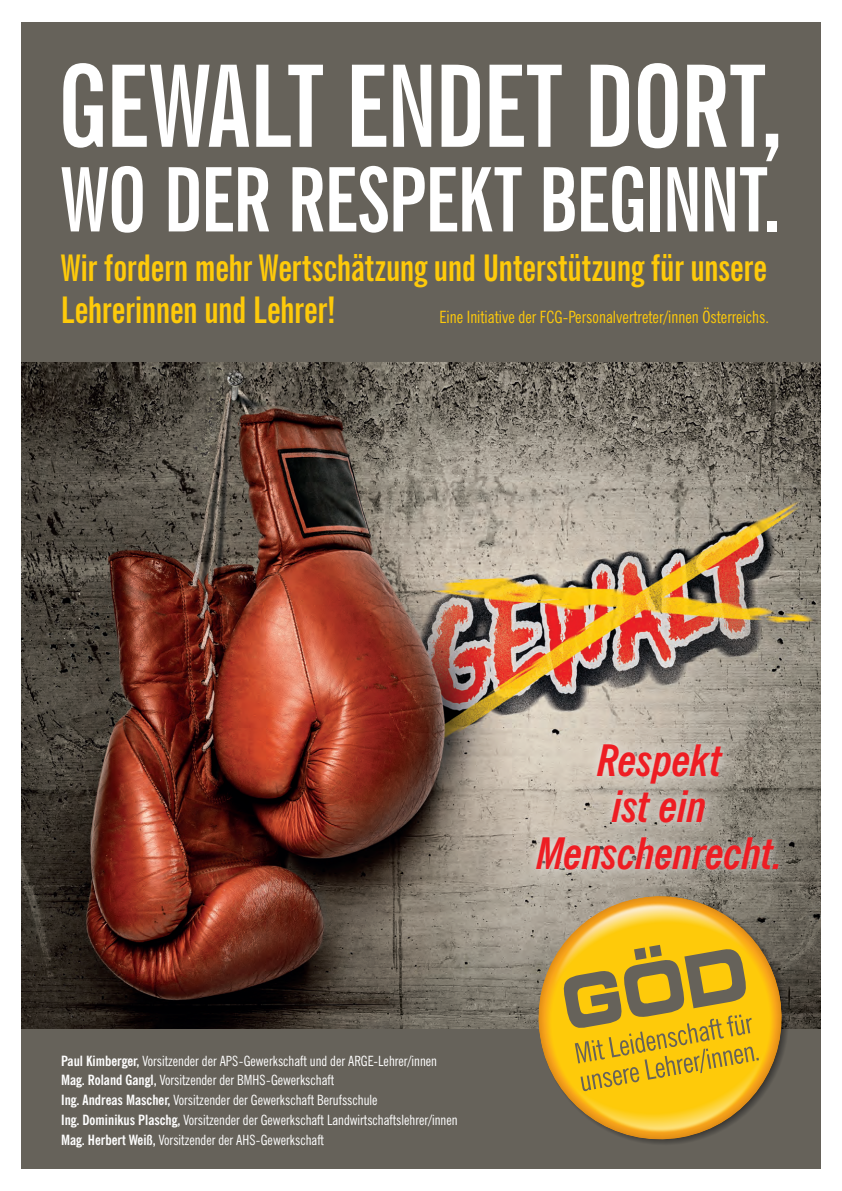
<style>
.page{position:relative;width:842px;height:1191px;background:#fff}
.page>*{position:absolute;margin:0;border:0;box-sizing:border-box;transform-origin:0 0}
.t1{font:700 extra-condensed 113.5px "News Gothic BT";letter-spacing:-.025em;color:#fff}
.t2{font:700 extra-condensed 88.8px "News Gothic BT";letter-spacing:-.015em;color:#fff}
.t3{font:italic 700 condensed 43.7px/46.5px "News Gothic BT";letter-spacing:-.015em;color:#ee1d23;text-align:center}
.t4{font:700 extra-condensed 36.7px/42.3px "News Gothic BT";letter-spacing:-.015em;color:#feca0a}
.t5{font:condensed 16.9px "News Gothic BT";color:#feca0a}
.t6{font:condensed 14.1px/19.7px "News Gothic BT";color:#fff}
.s1{font-weight:700}
</style>
<div class="page">
<img style="left:21px;top:361px;width:800px;height:668px">
<div style="left:21px;top:1029px;width:800px;height:140px;background:#66625a"></div>
<img style="left:568px;top:937px;width:223px;height:207px">
<img style="left:529px;top:896px;width:254px;height:201px">
<svg style="left:562px;top:944px;width:197px;height:147px;background:#d0aa22"></svg>
<div style="left:526px;top:733px;width:262px;height:146px;background:#fff;opacity:.75"></div>
<div style="left:21px;top:22px;width:800px;height:339px;background:#66625a"></div>
<h1 class="t1" style="left:57px;top:37px;width:727px">GEWALT ENDET DORT,</h1>
<h2 class="t2" style="left:61px;top:146px;width:722px">WO DER RESPEKT BEGINNT.</h2>
<h3 class="t4" style="left:61px;top:246px;width:708px">Wir fordern mehr Wertschätzung und Unterstützung für unsere<br>Lehrerinnen und Lehrer!</h3>
<p class="t5" style="left:439px;top:307px;width:331px">Eine Initiative der FCG-Personalvertreter/innen Österreichs.</p>
<p class="t6" style="left:61px;top:1050px;width:398px"><span class="s1">Paul Kimberger,</span> Vorsitzender der APS-Gewerkschaft und der ARGE-Lehrer/innen <span class="s1">Mag. Roland Gangl,</span> Vorsitzender der BMHS-Gewerkschaft<br><span class="s1">Ing. Andreas Mascher,</span> Vorsitzender der Gewerkschaft Berufsschule<br><span class="s1">Ing. Dominikus Plaschg,</span> Vorsitzender der Gewerkschaft Landwirtschaftslehrer/innen <span class="s1">Mag. Herbert Weiß,</span> Vorsitzender der AHS-Gewerkschaft</p>
<h3 class="t3" style="left:537px;top:736px;width:247px">Respekt<br>ist ein<br>Menschenrecht.</h3>
</div>
